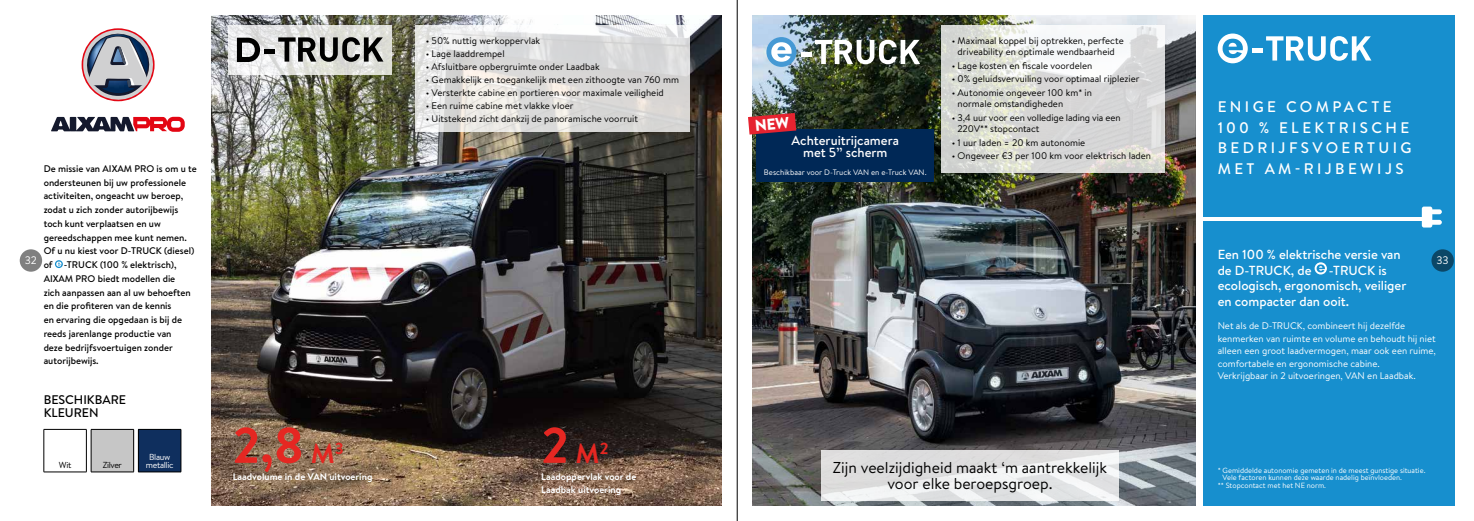
<style>
.page{position:relative;width:1474px;height:521px;background:#fff}
.page>*{position:absolute;margin:0;border:0;box-sizing:border-box;transform-origin:0 0}
.t1{font:700 50.05px "Brandon Text";color:#e52722}
.t2{font:15.75px/15.8px "Brandon Text";color:#000;text-align:center}
.t3{font:500 15.31px/20.8px "Brandon Text";letter-spacing:.22em;color:#fff}
.t4{font:500 13.12px/15.8px "Brandon Text";color:#fff}
.t5{font:500 12.51px/12.5px "Brandon Text";color:#000}
.t6{font:10.94px "Brandon Text";color:#fff}
.t7{font:9.62px/11.6px "Brandon Text";color:#000}
.t8{font:500 9.62px/13.7px "Brandon Text";color:#000}
.t9{font:9.62px/12.5px "Brandon Text";color:#fff}
.t10{font:700 9.62px/13.2px "Brandon Text";color:#fff}
.t11{font:8.75px/8.8px "Brandon Text";letter-spacing:-.04em;color:#fff;text-align:center}
.t12{font:8.75px "Brandon Text";letter-spacing:-.04em;color:#000}
.t13{font:7.88px "Brandon Text";color:#fff}
.t14{font:7.52px "Brandon Text";color:#fff}
.s1{font-size:27.47px}
</style>
<div class="page">
<img style="left:211px;top:15px;width:511px;height:491px">
<svg style="left:228px;top:25px;width:164px;height:49px"></svg>
<svg style="left:83px;top:29px;width:72px;height:73px"></svg>
<svg style="left:51px;top:117px;width:134px;height:15px"></svg>
<svg style="left:55px;top:260px;width:8px;height:8px"></svg>
<svg style="left:56px;top:261px;width:6px;height:6px"></svg>
<hr style="left:265px;top:50px;width:10px;height:4px;background:#000">
<svg style="left:278px;top:37px;width:105px;height:25px;background:#7e7e7c"></svg>
<svg style="left:237px;top:38px;width:23px;height:24px"></svg>
<hr style="left:44px;top:429px;width:43px;height:1px;background:#000">
<hr style="left:44px;top:429px;width:1px;height:43px;background:#000">
<hr style="left:86px;top:429px;width:1px;height:43px;background:#000">
<hr style="left:44px;top:472px;width:43px;height:1px;background:#000">
<div style="left:91px;top:429px;width:43px;height:43px;background:#c6c6c6"></div>
<hr style="left:91px;top:429px;width:43px;height:1px;background:#000">
<hr style="left:91px;top:429px;width:1px;height:43px;background:#000">
<hr style="left:133px;top:429px;width:1px;height:43px;background:#000">
<hr style="left:91px;top:472px;width:43px;height:1px;background:#000">
<div style="left:138px;top:429px;width:43px;height:43px;background:#0f2f5e"></div>
<hr style="left:138px;top:429px;width:43px;height:1px;background:#000">
<hr style="left:138px;top:429px;width:1px;height:43px;background:#000">
<hr style="left:181px;top:429px;width:1px;height:43px;background:#000">
<hr style="left:138px;top:472px;width:43px;height:1px;background:#000">
<svg style="left:415px;top:25px;width:275px;height:106px;background:#dfdfde"></svg>
<div style="left:1203px;top:7px;width:266px;height:510px;background:#178fce"></div>
<hr style="left:1158px;top:218px;width:264px;height:3px;background:#fff">
<svg style="left:1421px;top:207px;width:20px;height:20px"></svg>
<hr style="left:1252px;top:49px;width:10px;height:4px;background:#fff">
<svg style="left:1266px;top:36px;width:105px;height:25px"></svg>
<div style="left:1217px;top:34px;width:30px;height:29px;background:#fff;border-radius:50%"></div>
<svg style="left:1222px;top:39px;width:20px;height:19px"></svg>
<img style="left:752px;top:15px;width:443px;height:491px">
<svg style="left:1314px;top:262px;width:12px;height:12px"></svg>
<svg style="left:1316px;top:264px;width:8px;height:8px"></svg>
<hr style="left:801px;top:52px;width:10px;height:4px;background:#fff">
<svg style="left:814px;top:40px;width:106px;height:24px"></svg>
<div style="left:766px;top:37px;width:30px;height:30px;background:#4599d4;border-radius:50%"></div>
<svg style="left:771px;top:42px;width:20px;height:20px"></svg>
<svg style="left:941px;top:25px;width:223px;height:147px;fill:#d8d9d7"></svg>
<svg style="left:821px;top:450px;width:298px;height:50px;fill:#dfdfe0"></svg>
<div style="left:756px;top:129px;width:178px;height:52px;background:#002856"></div>
<div style="left:0;top:0;width:1473px;height:15px;background:#fff"></div>
<div style="left:1454px;top:0;width:19px;height:521px;background:#fff"></div>
<div style="left:0;top:506px;width:1473px;height:15px;background:#fff"></div>
<hr style="left:737px;top:0;width:1px;height:521px;background:#000">
<div style="left:1431px;top:249px;width:22px;height:23px;background:#0b4767;border-radius:50%"></div>
<div style="left:20px;top:249px;width:22px;height:23px;background:#808080;border-radius:50%"></div>
<svg style="left:748px;top:113px;width:48px;height:22px"></svg>
<p class="t7" style="left:951px;top:34px;width:174px;text-align:center">• Maximaal koppel bij optrekken, perfecte driveability en optimale wendbaarheid</p>
<p class="t7" style="left:951px;top:59px;width:142px">• Lage kosten en fiscale voordelen</p>
<p class="t7" style="left:951px;top:73px;width:189px">• 0% geluidsvervuiling voor optimaal rijplezier</p>
<p class="t7" style="left:957px;top:86px;width:136px;text-indent:-6px">• Autonomie ongeveer 100 km* in normale omstandigheden</p>
<p class="t7" style="left:957px;top:111px;width:165px;text-indent:-6px">• 3,4 uur voor een volledige lading via een<br>220V** stopcontact</p>
<p class="t7" style="left:951px;top:136px;width:135px">• 1 uur laden = 20 km autonomie</p>
<p class="t7" style="left:951px;top:150px;width:201px">• Ongeveer €3 per 100 km voor elektrisch laden</p>
<p class="t7" style="left:426px;top:35px;width:116px">• 50% nuttig werkoppervlak</p>
<p class="t7" style="left:426px;top:48px;width:80px">• Lage laaddrempel</p>
<p class="t7" style="left:426px;top:61px;width:175px">• Afsluitbare opbergruimte onder Laadbak</p>
<p class="t7" style="left:426px;top:73px;width:255px">• Gemakkelijk en toegankelijk met een zithoogte van 760 mm</p>
<p class="t7" style="left:426px;top:86px;width:239px">• Versterkte cabine en portieren voor maximale veiligheid</p>
<p class="t7" style="left:426px;top:99px;width:149px">• Een ruime cabine met vlakke vloer</p>
<p class="t7" style="left:426px;top:112px;width:214px">• Uitstekend zicht dankzij de panoramische voorruit</p>
<h3 class="t3" style="left:1217px;top:96px;width:195px">ENIGE COMPACTE<br>100 % ELEKTRISCHE<br>BEDRIJFSVOERTUIG<br>MET AM-RIJBEWIJS</h3>
<h3 class="t4" style="left:791px;top:134px;width:109px;line-height:12.2px;text-align:center">Achteruitrijcamera met 5’’ scherm</h3>
<p class="t13" style="left:764px;top:167px;width:164px">Beschikbaar voor D-Truck VAN en e-Truck VAN.</p>
<p class="t8" style="left:44px;top:161px;width:155px">De missie van AIXAM PRO is om u te ondersteunen bij uw professionele activiteiten, ongeacht uw beroep, zodat u zich zonder autorijbewijs toch kunt verplaatsen en uw gereedschappen mee kunt nemen.<br>Of u nu kiest voor D-TRUCK (diesel) of -TRUCK (100 % elektrisch),<br>AIXAM PRO biedt modellen die<br>zich aanpassen aan al uw behoeften en die profiteren van de kennis<br>en ervaring die opgedaan is bij de reeds jarenlange productie van<br>deze bedrijfsvoertuigen zonder autorijbewijs.</p>
<h3 class="t4" style="left:1217px;top:246px;width:184px">Een 100 % elektrische versie van de D-TRUCK, de</h3>
<p class="t6" style="left:25px;top:253px;width:13px">32</p>
<p class="t6" style="left:1436px;top:253px;width:14px">33</p>
<h3 class="t4" style="left:1217px;top:262px;width:190px;text-indent:111px">-TRUCK is ecologisch, ergonomisch, veiliger en compacter dan ooit.</h3>
<p class="t9" style="left:1217px;top:319px;width:220px">Net als de D-TRUCK, combineert hij dezelfde kenmerken van ruimte en volume en behoudt hij niet alleen een groot laadvermogen, maar ook een ruime, comfortabele en ergonomische cabine.<br>Verkrijgbaar in 2 uitvoeringen, VAN en Laadbak.</p>
<h3 class="t5" style="left:44px;top:393px;width:84px">BESCHIKBARE<br>KLEUREN</h3>
<p class="t12" style="left:59px;top:459px;width:14px">Wit</p>
<p class="t12" style="left:103px;top:459px;width:21px">Zilver</p>
<p class="t11" style="left:146px;top:452px;width:29px">Blauw metallic</p>
<h1 class="t1" style="left:233px;top:411px;width:112px">2,8 <span class="s1">M</span><sup>3</sup></h1>
<p class="t10" style="left:233px;top:469px;width:141px">Laadvolume in de VAN uitvoering</p>
<h1 class="t1" style="left:541px;top:411px;width:69px">2 <span class="s1">M</span><sup>2</sup></h1>
<p class="t10" style="left:541px;top:469px;width:96px">Laadoppervlak voor de<br>Laadbak uitvoering</p>
<h2 class="t2" style="left:833px;top:459px;width:275px">Zijn veelzijdigheid maakt ‘m aantrekkelijk voor elke beroepsgroep.</h2>
<p class="t14" style="left:1217px;top:465px;width:209px">* Gemiddelde autonomie gemeten in de meest gunstige situatie.</p>
<p class="t14" style="left:1222px;top:472px;width:181px">Vele factoren kunnen deze waarde nadelig beïnvloeden.</p>
<p class="t14" style="left:1217px;top:480px;width:110px">** Stopcontact met het NE norm.</p>
</div>
